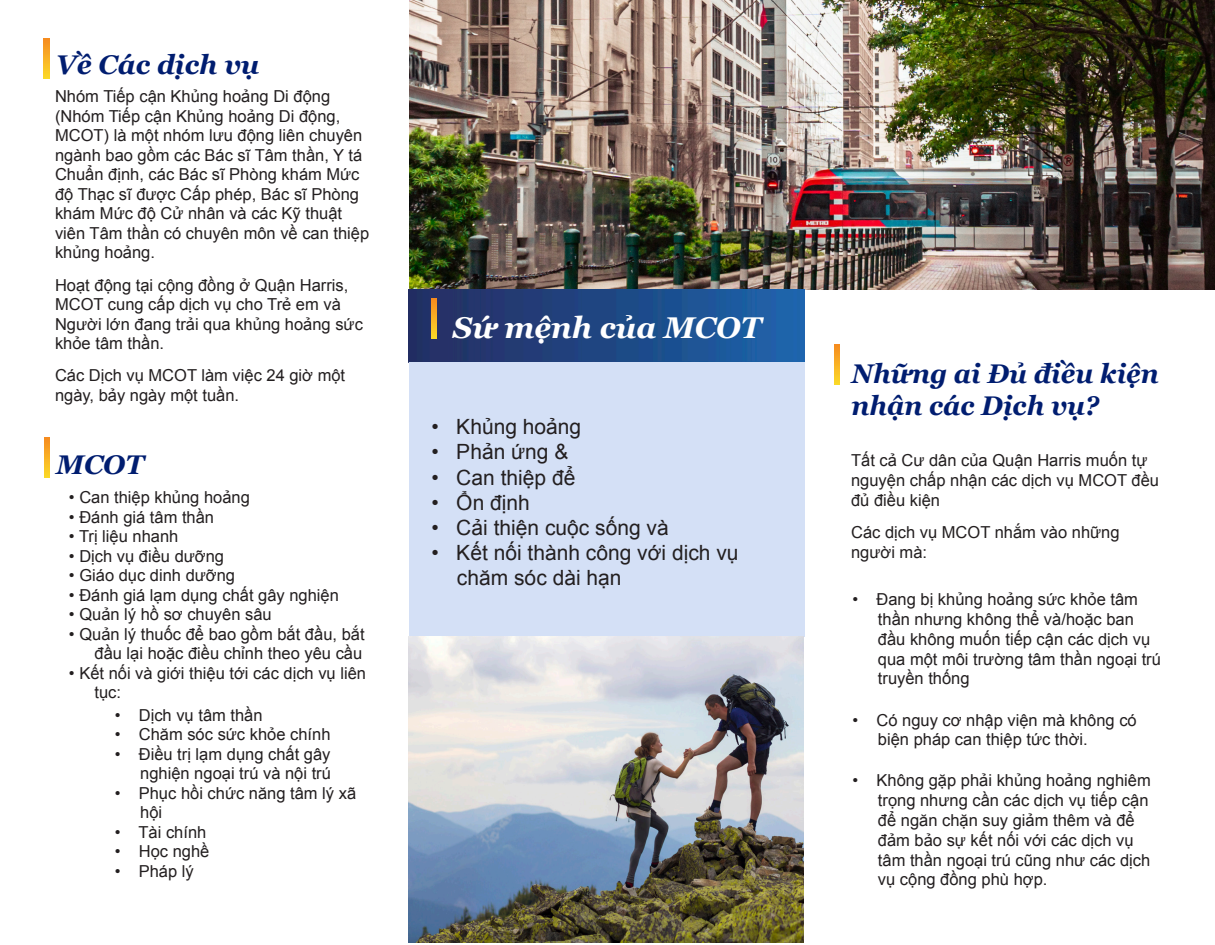
<style>
.page{position:relative;width:1215px;height:945px;background:#fff}
.page>*{position:absolute;margin:0;border:0;box-sizing:border-box;transform-origin:0 0}
.t1{font:italic 700 30px "Georgia";color:#fff}
.t2{font:italic 700 27px/32.4px "Georgia";color:#001d70}
.t3{font:21px/25.2px "Arial";color:#231f20}
.t4{font:16.5px/19.5px "Arial";color:#231f20}
</style>
<div class="page">
<img style="left:409px;top:0;width:806px;height:289px">
<img style="left:409px;top:289px;width:396px;height:74px">
<div style="left:409px;top:363px;width:396px;height:274px;background:#d4e0f6"></div>
<svg style="left:44px;top:38px;width:5px;height:41px"></svg>
<svg style="left:44px;top:437px;width:6px;height:41px"></svg>
<svg style="left:431px;top:298px;width:5px;height:41px"></svg>
<svg style="left:835px;top:344px;width:5px;height:41px"></svg>
<img style="left:409px;top:637px;width:395px;height:305px">
<p class="t2" style="left:56px;top:47px;width:205px">Về Các dịch vụ</p>
<p class="t4" style="left:55px;top:87px;width:316px">Nhóm Tiếp cận Khủng hoảng Di động (Nhóm Tiếp cận Khủng hoảng Di động,<br>MCOT) là một nhóm lưu động liên chuyên ngành bao gồm các Bác sĩ Tâm thần, Y tá<br>Chuẩn định, các Bác sĩ Phòng khám Mức độ Thạc sĩ được Cấp phép, Bác sĩ Phòng khám Mức độ Cử nhân và các Kỹ thuật viên Tâm thần có chuyên môn về can thiệp khủng hoảng.</p>
<p class="t4" style="left:55px;top:275px;width:309px">Hoạt động tại cộng đồng ở Quận Harris,<br>MCOT cung cấp dịch vụ cho Trẻ em và<br>Người lớn đang trải qua khủng hoảng sức khỏe tâm thần.</p>
<p class="t4" style="left:55px;top:366px;width:292px">Các Dịch vụ MCOT làm việc 24 giờ một ngày, bảy ngày một tuần.</p>
<p class="t2" style="left:56px;top:447px;width:89px">MCOT</p>
<p class="t4" style="left:69px;top:488px;width:182px">• Can thiệp khủng hoảng</p>
<p class="t4" style="left:69px;top:507px;width:147px">• Đánh giá tâm thần</p>
<p class="t4" style="left:69px;top:527px;width:111px">• Trị liệu nhanh</p>
<p class="t4" style="left:69px;top:546px;width:157px">• Dịch vụ điều dưỡng</p>
<p class="t4" style="left:69px;top:566px;width:168px">• Giáo dục dinh dưỡng</p>
<p class="t4" style="left:69px;top:585px;width:271px">• Đánh giá lạm dụng chất gây nghiện</p>
<p class="t4" style="left:69px;top:605px;width:204px">• Quản lý hồ sơ chuyên sâu</p>
<p class="t4" style="left:69px;top:624px;width:297px;text-align:right">• Quản lý thuốc để bao gồm bắt đầu, bắt đầu lại hoặc điều chỉnh theo yêu cầu</p>
<p class="t4" style="left:94px;top:663px;width:273px;text-indent:-26px">• Kết nối và giới thiệu tới các dịch vụ liên tục:</p>
<p class="t4" style="left:115px;top:705px;width:149px">• Dịch vụ tâm thần</p>
<p class="t4" style="left:115px;top:725px;width:217px">• Chăm sóc sức khỏe chính</p>
<p class="t4" style="left:115px;top:744px;width:218px;text-align:right">• Điều trị lạm dụng chất gây nghiện ngoại trú và nội trú</p>
<p class="t4" style="left:140px;top:783px;width:217px;text-indent:-26px">• Phục hồi chức năng tâm lý xã hội</p>
<p class="t4" style="left:115px;top:822px;width:93px">• Tài chính</p>
<p class="t4" style="left:115px;top:842px;width:96px">• Học nghề</p>
<p class="t4" style="left:115px;top:861px;width:81px">• Pháp lý</p>
<p class="t1" style="left:453px;top:306px;width:310px">Sứ mệnh của MCOT</p>
<p class="t3" style="left:431px;top:414px;width:151px">• Khủng hoảng</p>
<p class="t3" style="left:431px;top:440px;width:138px">• Phản ứng &amp;</p>
<p class="t3" style="left:431px;top:465px;width:145px">• Can thiệp để</p>
<p class="t3" style="left:431px;top:490px;width:100px">• Ổn định</p>
<p class="t3" style="left:431px;top:515px;width:239px">• Cải thiện cuộc sống và</p>
<p class="t3" style="left:457px;top:540px;width:283px;text-indent:-26px">• Kết nối thành công với dịch vụ chăm sóc dài hạn</p>
<p class="t2" style="left:851px;top:356px;width:309px">Những ai Đủ điều kiện nhận các Dịch vụ?</p>
<p class="t4" style="left:851px;top:450px;width:309px">Tất cả Cư dân của Quận Harris muốn tự nguyện chấp nhận các dịch vụ MCOT đều đủ điều kiện</p>
<p class="t4" style="left:851px;top:523px;width:270px">Các dịch vụ MCOT nhắm vào những người mà:</p>
<p class="t4" style="left:878px;top:590px;width:285px;text-indent:-26px">• Đang bị khủng hoảng sức khỏe tâm thần nhưng không thể và/hoặc ban đầu không muốn tiếp cận các dịch vụ qua một môi trường tâm thần ngoại trú truyền thống</p>
<p class="t4" style="left:878px;top:710px;width:260px;text-indent:-26px">• Có nguy cơ nhập viện mà không có biện pháp can thiệp tức thời.</p>
<p class="t4" style="left:878px;top:771px;width:274px;text-indent:-26px">• Không gặp phải khủng hoảng nghiêm trọng nhưng cần các dịch vụ tiếp cận để ngăn chặn suy giảm thêm và để đảm bảo sự kết nối với các dịch vụ tâm thần ngoại trú cũng như các dịch vụ cộng đồng phù hợp.</p>
</div>
